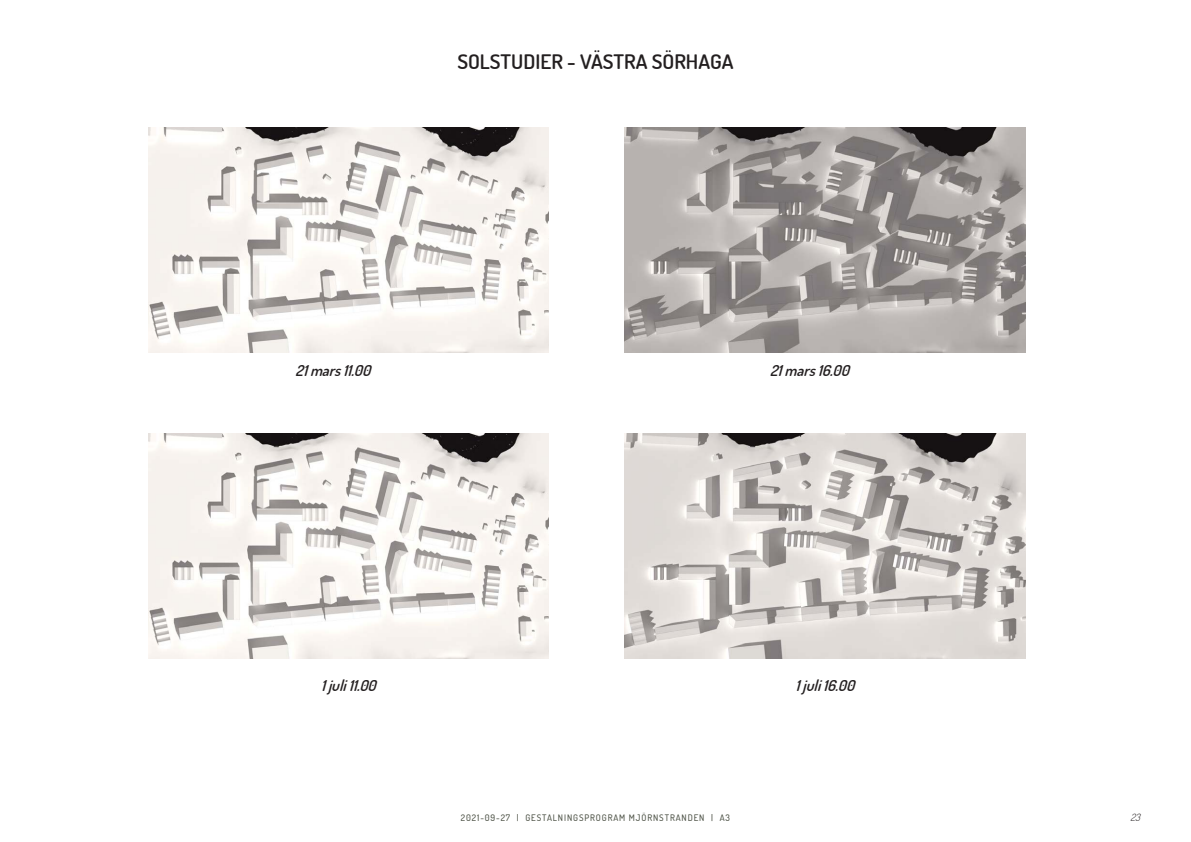
<style>
.page{position:relative;width:1191px;height:842px;background:#fff}
.page>*{position:absolute;margin:0;border:0;box-sizing:border-box;transform-origin:0 0}
.BILDTEXT_under_bild{font:600 20px "Dosis";color:#231f20;scale:1.05 1}
.BILDTEXT_under_bild-2{font:italic 600 15px "Dosis";color:#231f20}
.t1{font:italic 300 10px "Dosis";color:#231f20}
.t2{font:500 9px "Dosis";letter-spacing:.1em;color:#4f5448}
</style>
<div class="page">
<img style="left:148px;top:127px;width:400px;height:225px">
<img style="left:148px;top:433px;width:400px;height:225px">
<img style="left:625px;top:433px;width:400px;height:225px">
<img style="left:625px;top:127px;width:400px;height:225px">
<p class="BILDTEXT_under_bild" style="left:457px;top:48px;width:265px">SOLSTUDIER - VÄSTRA SÖRHAGA</p>
<p class="BILDTEXT_under_bild-2" style="left:296px;top:360px;width:81px">21mars11.00</p>
<p class="BILDTEXT_under_bild-2" style="left:770px;top:360px;width:86px">21mars16.00</p>
<p class="BILDTEXT_under_bild-2" style="left:321px;top:675px;width:61px">1juli11.00</p>
<p class="BILDTEXT_under_bild-2" style="left:795px;top:675px;width:66px">1juli16.00</p>
<p class="t2" style="left:461px;top:811px;width:271px">2021-09-27 | GESTALNINGSPROGRAM MJÖRNSTRANDEN | A3</p>
<p class="t1" style="left:1130px;top:810px;width:14px">23</p>
</div>
